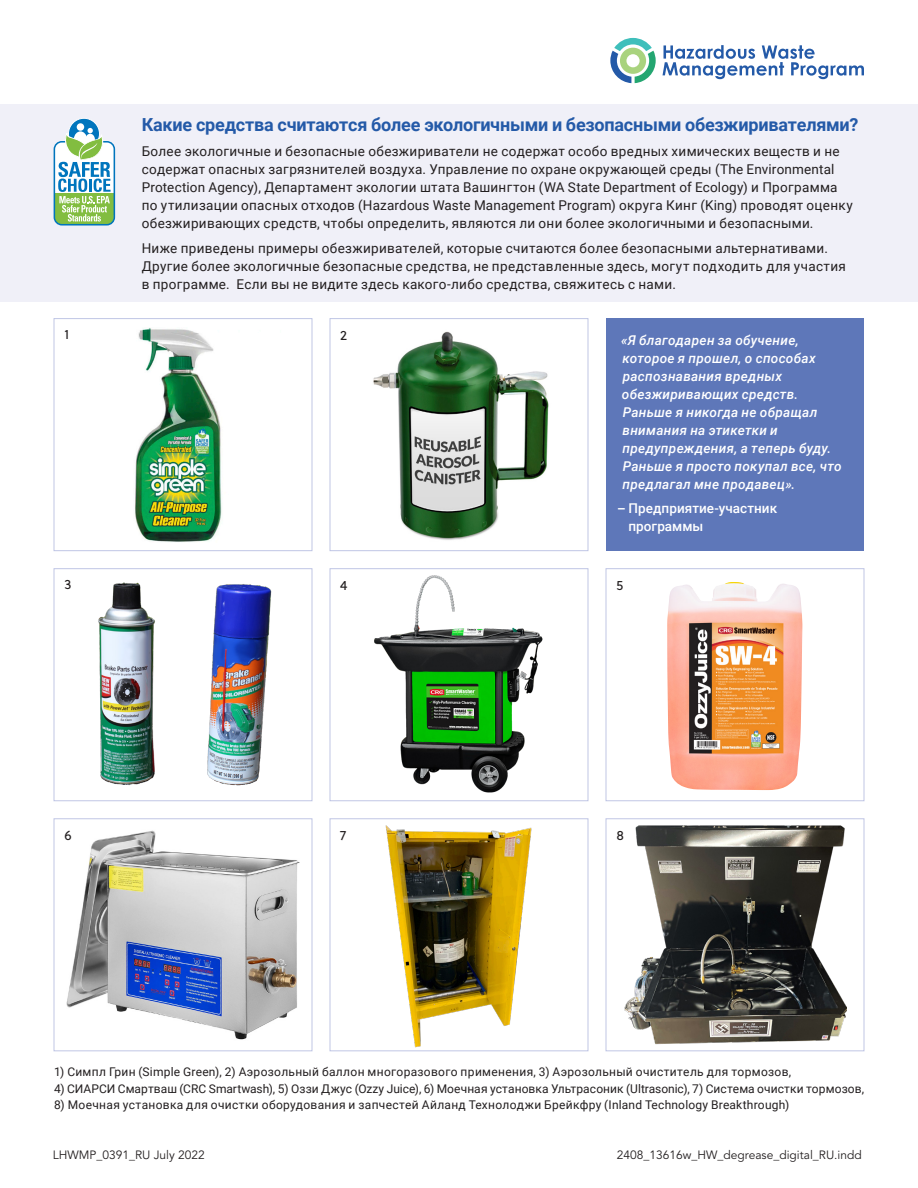
<style>
.page{position:relative;width:918px;height:1188px;background:#fff}
.page>*{position:absolute;margin:0;border:0;box-sizing:border-box;transform-origin:0 0}
.t1{font:700 18px "Roboto";letter-spacing:-.01em;color:#245aa8}
.t2{font:13.5px/18px "Roboto";letter-spacing:.02em;color:#231f20}
.t3{font:italic 500 13.5px/18px "Roboto";letter-spacing:.02em;color:#fff}
.t4{font:500 13.5px/18px "Roboto";color:#fff}
.t5{font:13.5px "Soleil";color:#231f20}
.t6{font:12px "Roboto";letter-spacing:.02em;color:#231f20}
.t7{font:12px "Avenir LT Std";color:#231f20}
.s1{font-family:"Soleil Sb";font-weight:400}
</style>
<div class="page">
<svg style="left:663px;top:45px;width:201px;height:34px"></svg>
<svg style="left:610px;top:38px;width:46px;height:45px"></svg>
<div style="left:0;top:104px;width:918px;height:198px;background:#f0f0f8"></div>
<svg style="left:54px;top:118px;width:61px;height:108px"></svg>
<div style="left:606px;top:319px;width:258px;height:232px;background:#5e77b9"></div>
<img style="left:135px;top:328px;width:87px;height:214px">
<div style="left:54px;top:318px;width:258px;height:233px;border:1px solid #c0c6e5"></div>
<img style="left:373px;top:331px;width:176px;height:209px">
<div style="left:330px;top:318px;width:258px;height:233px;border:1px solid #c0c6e5"></div>
<img style="left:98px;top:582px;width:174px;height:204px">
<div style="left:54px;top:568px;width:258px;height:233px;border:1px solid #c0c6e5"></div>
<img style="left:375px;top:576px;width:168px;height:217px">
<div style="left:330px;top:568px;width:258px;height:233px;border:1px solid #c0c6e5"></div>
<img style="left:667px;top:582px;width:135px;height:208px">
<div style="left:606px;top:568px;width:258px;height:233px;border:1px solid #c0c6e5"></div>
<img style="left:67px;top:830px;width:232px;height:210px">
<div style="left:54px;top:818px;width:258px;height:233px;border:1px solid #c0c6e5"></div>
<img style="left:385px;top:825px;width:147px;height:223px">
<div style="left:330px;top:818px;width:258px;height:233px;border:1px solid #c0c6e5"></div>
<img style="left:624px;top:825px;width:223px;height:220px">
<div style="left:606px;top:818px;width:258px;height:233px;border:1px solid #c0c6e5"></div>
<p class="t5" style="left:65px;top:325px;width:6px">1</p>
<p class="t5" style="left:65px;top:574px;width:9px">3</p>
<h1 class="t1" style="left:142px;top:112px;width:718px">Какие средства считаются более экологичными и безопасными обезжиривателями?</h1>
<p class="t2" style="left:142px;top:142px;width:713px">Более экологичные и безопасные обезжириватели не содержат особо вредных химических веществ и не содержат опасных загрязнителей воздуха. Управление по охране окружающей среды (The Environmental Protection Agency), Департамент экологии штата Вашингтон (WA State Department of Ecology) и Программа по утилизации опасных отходов (Hazardous Waste Management Program) округа Кинг (King) проводят оценку обезжиривающих средств, чтобы определить, являются ли они более экологичными и безопасными.</p>
<p class="t2" style="left:142px;top:238px;width:706px">Ниже приведены примеры обезжиривателей, которые считаются более безопасными альтернативами.<br>Другие более экологичные безопасные средства, не представленные здесь, могут подходить для участия в программе. Если вы не видите здесь какого-либо средства, свяжитесь с нами.</p>
<p class="t5" style="left:340px;top:325px;width:8px">2</p>
<p class="t5" style="left:340px;top:575px;width:9px">4</p>
<p class="t3" style="left:621px;top:331px;width:222px">«Я благодарен за обучение, которое я прошел, о способах распознавания вредных обезжиривающих средств.<br>Раньше я никогда не обращал внимания на этикетки и предупреждения, а теперь буду.<br>Раньше я просто покупал все, что предлагал мне продавец».</p>
<p class="t4" style="left:628px;top:499px;width:150px;text-indent:-11px"><span class="s1">–</span> Предприятие-участник программы</p>
<p class="t5" style="left:617px;top:575px;width:8px">5</p>
<p class="t5" style="left:65px;top:825px;width:9px">6</p>
<p class="t5" style="left:340px;top:825px;width:8px">7</p>
<p class="t5" style="left:617px;top:825px;width:9px">8</p>
<p class="t6" style="left:54px;top:1063px;width:739px">1) Симпл Грин (Simple Green), 2) Аэрозольный баллон многоразового применения, 3) Аэрозольный очиститель для тормозов,</p>
<p class="t6" style="left:54px;top:1080px;width:812px">4) СИАРСИ Смартваш (CRC Smartwash), 5) Оззи Джус (Ozzy Juice), 6) Моечная установка Ультрасоник (Ultrasonic), 7) Система очистки тормозов,</p>
<p class="t6" style="left:54px;top:1096px;width:737px">8) Моечная установка для очистки оборудования и запчестей Айланд Технолоджи Брейкфру (Inland Technology Breakthrough)</p>
<p class="t7" style="left:53px;top:1148px;width:154px">LHWMP_0391_RU July 2022</p>
<p class="t7" style="left:617px;top:1148px;width:246px">2408_13616w_HW_degrease_digital_RU.indd</p>
</div>
